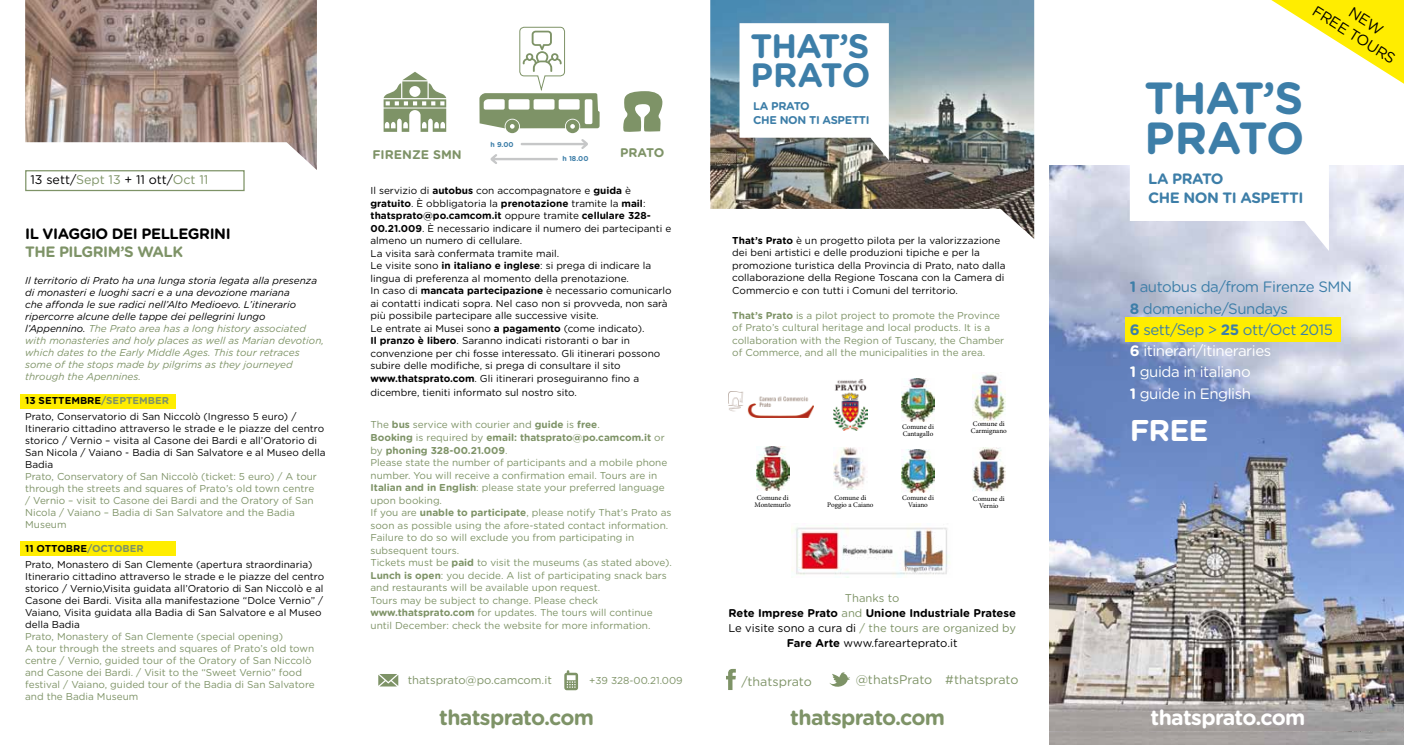
<style>
.page{position:relative;width:1404px;height:745px;background:#fff}
.page>*{position:absolute;margin:0;border:0;box-sizing:border-box;transform-origin:0 0}
.t1{font:700 45px/39.4px "Gotham Rounded";letter-spacing:-.03em;color:#3d7ea8}
.t2{font:700 33.75px/29.5px "Gotham Rounded";letter-spacing:-.03em;color:#3d7ea8}
.t3{font:700 30px "Gotham Rounded";color:#fff}
.t4{font:700 21.25px "Gotham Rounded";letter-spacing:-.03em;color:#7e9367}
.t5{font:700 21.25px "Gotham Rounded";letter-spacing:-.03em;color:#fff}
.t6{font:15px/21.2px "Gotham Rounded";letter-spacing:-.03em;color:#3d7ea8}
.t7{font:700 15px "Gotham Rounded";letter-spacing:-.03em;color:#000}
.t8{font:700 15px/18.8px "Gotham Rounded";letter-spacing:-.03em;color:#3d7ea8}
.t9{font:700 15px "Gotham Rounded";letter-spacing:-.03em;color:#7e9367}
.t10{font:15px "Gotham Rounded";color:#000}
.t11{font:12.5px "Gotham Rounded";color:#7e9367}
.t12{font:12.5px "Gotham Rounded";color:#000}
.t13{font:700 12.5px "Gotham Rounded";color:#7e9367}
.t14{font:700 11.25px/15px "Gotham Rounded";color:#000;text-align:center}
.t15{font:11.25px "Gotham Rounded";color:#7e9367}
.t16{font:700 11.25px/14px "Gotham Rounded";letter-spacing:-.03em;color:#3d7ea8}
.t17{font:10px/12.5px "Gotham Rounded";color:#000}
.t18{font:10px/12.5px "Gotham Rounded";color:#7e9367}
.t19{font:italic 10px/12px "Gotham Rounded";color:#000}
.t20{font:7.12px/7.1px "Minion Pro";color:#000;text-align:center}
.t21{font:700 7px "Gotham Rounded";color:#3d7ea8}
.s1{color:#7e9367}
.s2{font-weight:700}
.s3{font-weight:700;color:#7e9367}
.s4{font-weight:400;color:#7e9367}
.s5{font-weight:400}
.s6{font-weight:700;color:#fff}
.s7{color:#fff}
</style>
<div class="page">
<div style="left:25px;top:170px;width:219px;height:21px;border:1px solid #7e9367"></div>
<div style="left:20px;top:394px;width:156px;height:14px;background:#ffed00"></div>
<div style="left:20px;top:541px;width:156px;height:14px;background:#ffed00"></div>
<img style="left:25px;top:0;width:292px;height:170px">
<img style="left:1049px;top:166px;width:354px;height:564px">
<svg style="left:479px;top:26px;width:120px;height:107px"></svg>
<svg style="left:623px;top:91px;width:40px;height:41px"></svg>
<svg style="left:383px;top:72px;width:63px;height:60px"></svg>
<img style="left:791px;top:523px;width:159px;height:54px">
<img style="left:728px;top:391px;width:85px;height:26px">
<img style="left:833px;top:379px;width:33px;height:51px">
<img style="left:833px;top:447px;width:33px;height:42px">
<img style="left:901px;top:449px;width:33px;height:43px">
<img style="left:972px;top:372px;width:33px;height:48px">
<img style="left:972px;top:447px;width:33px;height:44px">
<img style="left:756px;top:446px;width:33px;height:44px">
<img style="left:901px;top:378px;width:33px;height:43px">
<svg style="left:490px;top:139px;width:98px;height:25px"></svg>
<img style="left:710px;top:0;width:324px;height:239px">
<svg style="left:739px;top:23px;width:149px;height:137px"></svg>
<svg style="left:378px;top:674px;width:20px;height:12px"></svg>
<svg style="left:829px;top:672px;width:21px;height:15px"></svg>
<svg style="left:726px;top:668px;width:9px;height:21px"></svg>
<svg style="left:564px;top:670px;width:14px;height:19px"></svg>
<div style="left:1124px;top:317px;width:216px;height:25px;background:#ffed00"></div>
<svg style="left:1129px;top:0;width:274px;height:251px"></svg>
<p class="t12" style="left:30px;top:171px;width:179px">13 sett/<span class="s1">Sept 13</span> + 11 ott/<span class="s1">Oct 11</span></p>
<h3 class="t7" style="left:25px;top:222px;width:207px">IL VIAGGIO DEI PELLEGRINI</h3>
<h3 class="t9" style="left:25px;top:241px;width:159px">THE PILGRIM’S WALK</h3>
<p class="t19" style="left:25px;top:274px;width:300px">Il territorio di Prato ha una lunga storia legata alla presenza di monasteri e luoghi sacri e a una devozione mariana<br>che affonda le sue radici nell’Alto Medioevo. L’itinerario ripercorre alcune delle tappe dei pellegrini lungo l’Appennino. <span class="s1">The Prato area has a long history associated with monasteries and holy places as well as Marian devotion, which dates to the Early Middle Ages. This tour retraces some of the stops made by pilgrims as they journeyed through the Apennines.</span></p>
<p class="t17" style="left:25px;top:392px;width:273px;line-height:15.5px"><span class="s2">13 SETTEMBRE</span><span class="s3">/SEPTEMBER<br></span>Prato, Conservatorio di San Niccolò (Ingresso 5 euro) /</p>
<p class="t17" style="left:25px;top:422px;width:302px;line-height:12px">Itinerario cittadino attraverso le strade e le piazze del centro storico / Vernio – visita al Casone dei Bardi e all’Oratorio di San Nicola / Vaiano - Badia di San Salvatore e al Museo della Badia</p>
<p class="t18" style="left:25px;top:470px;width:293px;line-height:12px">Prato, Conservatory of San Niccolò (ticket: 5 euro) / A tour through the streets and squares of Prato’s old town centre / Vernio – visit to Casone dei Bardi and the Oratory of San Nicola / Vaiano – Badia di San Salvatore and the Badia Museum</p>
<p class="t17" style="left:25px;top:540px;width:289px;line-height:15.5px"><span class="s2">11 OTTOBRE</span><span class="s3">/OCTOBER<br></span>Prato, Monastero di San Clemente (apertura straordinaria)</p>
<p class="t17" style="left:25px;top:569px;width:300px;line-height:12px">Itinerario cittadino attraverso le strade e le piazze del centro storico / Vernio,Visita guidata all’Oratorio di San Niccolò e al Casone dei Bardi. Visita alla manifestazione “Dolce Vernio” / Vaiano, Visita guidata alla Badia di San Salvatore e al Museo della Badia</p>
<p class="t18" style="left:25px;top:629px;width:291px;line-height:12px">Prato, Monastery of San Clemente (special opening)<br>A tour through the streets and squares of Prato’s old town centre / Vernio, guided tour of the Oratory of San Niccolò and Casone dei Bardi. / Visit to the “Sweet Vernio” food festival / Vaiano, guided tour of the Badia di San Salvatore and the Badia Museum</p>
<p class="t21" style="left:490px;top:139px;width:25px">h 9.00</p>
<p class="t13" style="left:372px;top:145px;width:91px">FIRENZE SMN</p>
<p class="t13" style="left:620px;top:144px;width:46px">PRATO</p>
<p class="t21" style="left:562px;top:154px;width:28px">h 18.00</p>
<p class="t17" style="left:370px;top:184px;width:302px">Il servizio di <span class="s2">autobus</span> con accompagnatore e <span class="s2">guida</span> è <span class="s2">gratuito</span>. È obbligatoria la <span class="s2">prenotazione</span> tramite la <span class="s2">mail</span>: <span class="s2">thatsprato@po.camcom.it</span> oppure tramite <span class="s2">cellulare 328- 00.21.009</span>. È necessario indicare il numero dei partecipanti e almeno un numero di cellulare.<br>La visita sarà confermata tramite mail.<br>Le visite sono <span class="s2">in italiano e inglese</span>: si prega di indicare la lingua di preferenza al momento della prenotazione.<br>In caso di <span class="s2">mancata partecipazione</span> è necessario comunicarlo ai contatti indicati sopra. Nel caso non si provveda, non sarà più possibile partecipare alle successive visite.<br>Le entrate ai Musei sono <span class="s2">a pagamento</span> (come indicato).<br><span class="s2">Il pranzo è libero</span>. Saranno indicati ristoranti o bar in convenzione per chi fosse interessato. Gli itinerari possono subire delle modifiche, si prega di consultare il sito <span class="s2">www.thatsprato.com</span>. Gli itinerari proseguiranno fino a</p>
<p class="t17" style="left:370px;top:385px;width:208px">dicembre, tieniti informato sul nostro sito.</p>
<p class="t18" style="left:370px;top:418px;width:303px">The <span class="s2">bus</span> service with courier and <span class="s2">guide</span> is <span class="s2">free</span>.<br><span class="s2">Booking</span> is required by <span class="s2">email: thatsprato@po.camcom.it</span> or by <span class="s2">phoning 328-00.21.009</span>.<br>Please state the number of participants and a mobile phone number. You will receive a confirmation email. Tours are in <span class="s2">Italian and in English</span>: please state your preferred language upon booking.<br>If you are <span class="s2">unable to participate</span>, please notify That’s Prato as soon as possible using the afore-stated contact information.<br>Failure to do so will exclude you from participating in subsequent tours.<br>Tickets must be <span class="s2">paid</span> to visit the museums (as stated above).<br><span class="s2">Lunch is open</span>: you decide. A list of participating snack bars and restaurants will be available upon request.<br>Tours may be subject to change. Please check <span class="s2">www.thatsprato.com</span> for updates. The tours will continue until December: check the website for more information.</p>
<h2 class="t2" style="left:750px;top:29px;width:121px">THAT’S<br>PRATO</h2>
<p class="t16" style="left:753px;top:98px;width:118px">LA PRATO<br>CHE NON TI ASPETTI</p>
<p class="t17" style="left:732px;top:233px;width:275px"><span class="s2">That’s Prato</span> è un progetto pilota per la valorizzazione dei beni artistici e delle produzioni tipiche e per la promozione turistica della Provincia di Prato, nato dalla collaborazione della Regione Toscana con la Camera di Commercio e con tutti i Comuni del territorio.</p>
<p class="t18" style="left:732px;top:308px;width:273px"><span class="s2">That’s Prato</span> is a pilot project to promote the Province of Prato’s cultural heritage and local products. It is a collaboration with the Region of Tuscany, the Chamber of Commerce, and all the municipalities in the area.</p>
<p class="t20" style="left:754px;top:494px;width:37px;text-align:left">Comune di<br>Montemurlo</p>
<p class="t20" style="left:902px;top:422px;width:33px;text-align:left">Comune di<br>Cantagallo</p>
<p class="t20" style="left:827px;top:494px;width:48px">Comune di<br>Poggio a Caiano</p>
<p class="t20" style="left:902px;top:494px;width:33px">Comune di<br>Vaiano</p>
<p class="t20" style="left:970px;top:420px;width:37px;text-align:left">Comune di<br>Carmignano</p>
<p class="t20" style="left:972px;top:494px;width:33px">Comune di<br>Vernio</p>
<p class="t14" style="left:728px;top:589px;width:289px"><span class="s4">Thanks to<br></span>Rete Imprese Prato <span class="s4">and</span> Unione Industriale Pratese <span class="s5">Le visite sono a cura di</span> <span class="s4">/ the tours are organized by </span>Fare Arte <span class="s5">www.farearteprato.it</span></p>
<p class="t15" style="left:407px;top:672px;width:146px">thatsprato@po.camcom.it</p>
<p class="t18" style="left:589px;top:673px;width:95px">+39 328-00.21.009</p>
<p class="t11" style="left:741px;top:672px;width:72px">/thatsprato</p>
<p class="t11" style="left:855px;top:671px;width:164px">@thatsPrato #thatsprato</p>
<h3 class="t4" style="left:439px;top:701px;width:156px">thatsprato.com</h3>
<h3 class="t4" style="left:790px;top:701px;width:156px">thatsprato.com</h3>
<h1 class="t1" style="left:1144px;top:76px;width:161px">THAT’S<br>PRATO</h1>
<h3 class="t8" style="left:1148px;top:169px;width:157px">LA PRATO<br>CHE NON TI ASPETTI</h3>
<h3 class="t10" style="left:1319px;top:1px;width:96px;rotate:32deg">FREE TOURS</h3>
<h3 class="t6" style="left:1129px;top:275px;width:224px"><span class="s2">1</span> autobus da/from Firenze SMN<br><span class="s2">8</span> domeniche/Sundays<br><span class="s2">6</span> sett/Sep &gt; <span class="s2">25</span> ott/Oct 2015<br><span class="s6">6</span> <span class="s7">itinerari/itineraries<br></span><span class="s6">1</span> <span class="s7">guida in italiano<br></span><span class="s6">1</span> <span class="s7">guide in English</span></h3>
<h3 class="t3" style="left:1129px;top:408px;width:80px">FREE</h3>
<h3 class="t5" style="left:1150px;top:701px;width:156px">thatsprato.com</h3>
</div>
